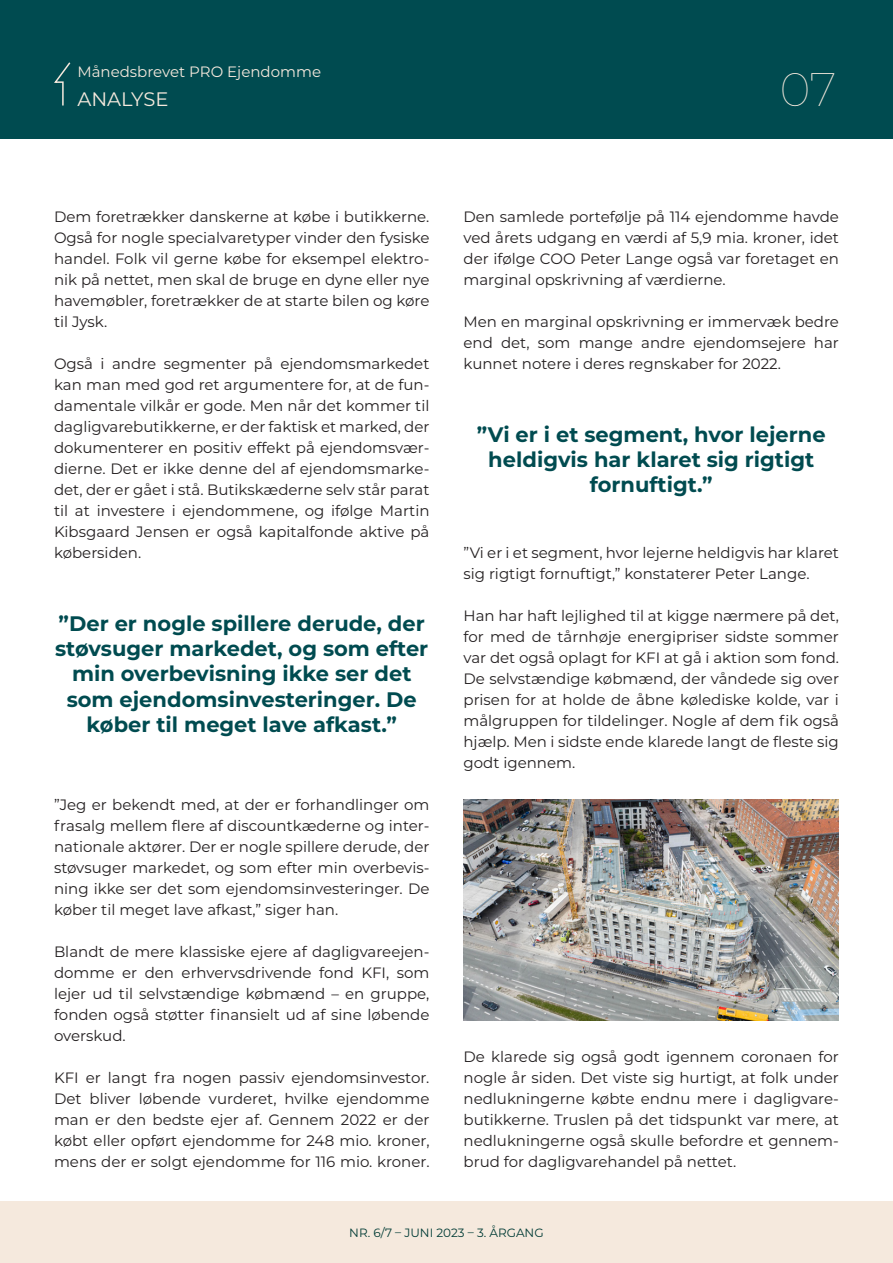
<style>
.page{position:relative;width:893px;height:1263px;background:#fff}
.page>*{position:absolute;margin:0;border:0;box-sizing:border-box;transform-origin:0 0}
.t1{font:100 46.95px "Montserrat";color:#f5e9dd}
.t2{font:700 21px/25.2px "Montserrat";color:#004b50;text-align:center}
.t3{font:19.5px "Montserrat";color:#f5e9dd}
.t4{font:15px/21px "Montserrat";color:#231f20;text-align:justify}
.t5{font:15px "Montserrat";color:#f5e9dd}
.t6{font:12px "Montserrat";color:#003b35}
</style>
<div class="page">
<div style="left:0;top:1201px;width:893px;height:62px;background:#f5e9dd"></div>
<div style="left:0;top:0;width:893px;height:138px;background:#004b50"></div>
<svg style="left:54px;top:62px;width:17px;height:44px"></svg>
<img style="left:463px;top:800px;width:376px;height:220px">
<p class="t5" style="left:77px;top:62px;width:245px">Månedsbrevet PRO Ejendomme</p>
<h3 class="t3" style="left:77px;top:86px;width:92px">ANALYSE</h3>
<h1 class="t1" style="left:780px;top:62px;width:58px">07</h1>
<p class="t4" style="left:54px;top:207px;width:377px">Dem foretrækker danskerne at købe i butikkerne.<br>Også for nogle specialvaretyper vinder den fysiske handel. Folk vil gerne købe for eksempel elektro&shy;nik på nettet, men skal de bruge en dyne eller nye havemøbler, foretrækker de at starte bilen og køre til Jysk.</p>
<p class="t4" style="left:54px;top:354px;width:377px">Også i andre segmenter på ejendomsmarkedet kan man med god ret argumentere for, at de fun&shy;damentale vilkår er gode. Men når det kommer til dagligvarebutikkerne, er der faktisk et marked, der dokumenterer en positiv effekt på ejendomsvær&shy;dierne. Det er ikke denne del af ejendomsmarke&shy;det, der er gået i stå. Butikskæderne selv står parat til at investere i ejendommene, og ifølge Martin Kibsgaard Jensen er også kapitalfonde aktive på købersiden.</p>
<h2 class="t2" style="left:55px;top:610px;width:375px">”Der er nogle spillere derude, der støvsuger markedet, og som efter min overbevisning ikke ser det som ejendomsinvesteringer. De køber til meget lave afkast.”</h2>
<p class="t4" style="left:54px;top:795px;width:377px">”Jeg er bekendt med, at der er forhandlinger om frasalg mellem flere af discountkæderne og inter&shy;nationale aktører. Der er nogle spillere derude, der støvsuger markedet, og som efter min overbevis&shy;ning ikke ser det som ejendomsinvesteringer. De køber til meget lave afkast,” siger han.</p>
<p class="t4" style="left:54px;top:942px;width:377px">Blandt de mere klassiske ejere af dagligvareejen&shy;domme er den erhvervsdrivende fond KFI, som lejer ud til selvstændige købmænd – en gruppe, fonden også støtter finansielt ud af sine løbende overskud.</p>
<p class="t4" style="left:54px;top:1068px;width:377px">KFI er langt fra nogen passiv ejendomsinvestor.<br>Det bliver løbende vurderet, hvilke ejendomme man er den bedste ejer af. Gennem 2022 er der købt eller opført ejendomme for 248 mio. kroner, mens der er solgt ejendomme for 116 mio. kroner.</p>
<p class="t4" style="left:463px;top:207px;width:377px">Den samlede portefølje på 114 ejendomme havde ved årets udgang en værdi af 5,9 mia. kroner, idet der ifølge COO Peter Lange også var foretaget en marginal opskrivning af værdierne.</p>
<p class="t4" style="left:463px;top:312px;width:377px">Men en marginal opskrivning er immervæk bedre end det, som mange andre ejendomsejere har kunnet notere i deres regnskaber for 2022.</p>
<h2 class="t2" style="left:477px;top:421px;width:350px">”Vi er i et segment, hvor lejerne heldigvis har klaret sig rigtigt fornuftigt.”</h2>
<p class="t4" style="left:463px;top:543px;width:377px">”Vi er i et segment, hvor lejerne heldigvis har klaret sig rigtigt fornuftigt,” konstaterer Peter Lange.</p>
<p class="t4" style="left:463px;top:606px;width:377px">Han har haft lejlighed til at kigge nærmere på det, for med de tårnhøje energipriser sidste sommer var det også oplagt for KFI at gå i aktion som fond.<br>De selvstændige købmænd, der våndede sig over prisen for at holde de åbne kølediske kolde, var i målgruppen for tildelinger. Nogle af dem fik også hjælp. Men i sidste ende klarede langt de fleste sig godt igennem.</p>
<p class="t4" style="left:463px;top:1047px;width:377px">De klarede sig også godt igennem coronaen for nogle år siden. Det viste sig hurtigt, at folk under nedlukningerne købte endnu mere i dagligvare&shy;butikkerne. Truslen på det tidspunkt var mere, at nedlukningerne også skulle befordre et gennem&shy;brud for dagligvarehandel på nettet.</p>
<p class="t6" style="left:349px;top:1225px;width:196px">NR. 6/7 – JUNI 2023 – 3. ÅRGANG</p>
</div>
